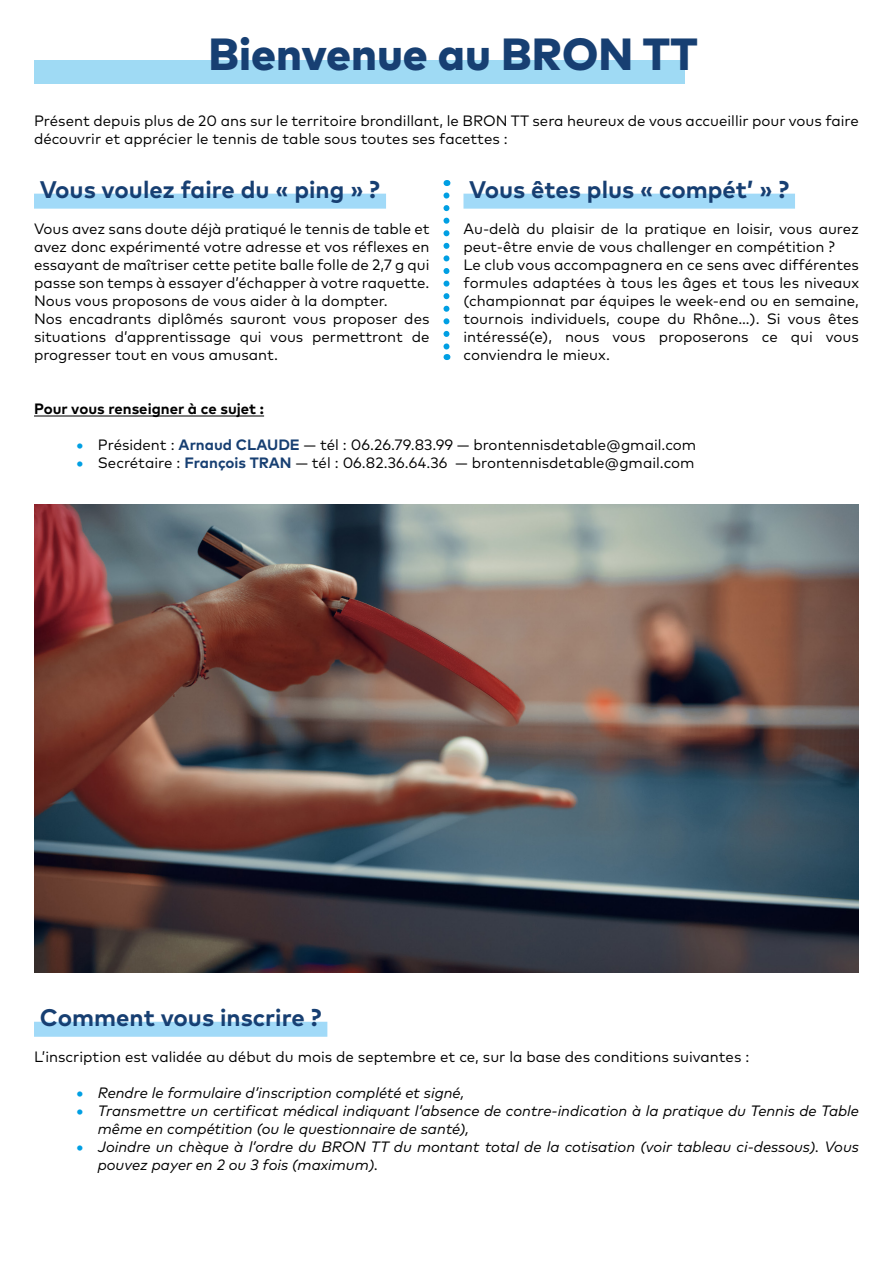
<style>
.page{position:relative;width:893px;height:1263px;background:#fff}
.page>*{position:absolute;margin:0;border:0;box-sizing:border-box;transform-origin:0 0}
.t1{font:800 45px "Mark Pro";color:#173f72}
.t2{font:700 24px "Mark Pro";color:#173f72}
.t3{font:15px/18px "Mark Pro";color:#000}
.t4{font:italic 15px/18px "Mark Pro";color:#000}
.t5{font:700 15px "Mark Pro";color:#000}
.s1{font-weight:800;color:#009fe3}
.s2{font-weight:700;color:#173f72}
.s3{font-weight:800;font-style:normal;color:#009fe3}
</style>
<div class="page">
<div style="left:34px;top:60px;width:651px;height:24px;background:#9fdaf4"></div>
<hr style="left:34px;top:415px;width:230px;height:1px;background:#000">
<div style="left:34px;top:194px;width:352px;height:15px;background:#a1daf8"></div>
<div style="left:34px;top:1022px;width:293px;height:15px;background:#a1daf8"></div>
<div style="left:463px;top:194px;width:332px;height:15px;background:#a1daf8"></div>
<svg style="left:443px;top:195px;width:6px;height:165px"></svg>
<img style="left:34px;top:504px;width:825px;height:468px">
<h1 class="t1" style="left:209px;top:19px;width:491px">Bienvenue au BRON TT</h1>
<p class="t3" style="left:34px;top:111px;width:826px">Présent depuis plus de 20 ans sur le territoire brondillant, le BRON TT sera heureux de vous accueillir pour vous faire découvrir et apprécier le tennis de table sous toutes ses facettes :</p>
<h2 class="t2" style="left:40px;top:171px;width:342px">Vous voulez faire du « ping » ?</h2>
<p class="t3" style="left:34px;top:219px;width:397px">Vous avez sans doute déjà pratiqué le tennis de table et avez donc expérimenté votre adresse et vos réflexes en essayant de maîtriser cette petite balle folle de 2,7 g qui passe son temps à essayer d’échapper à votre raquette.<br>Nous vous proposons de vous aider à la dompter.<br>Nos encadrants diplômés sauront vous proposer des situations d’apprentissage qui vous permettront de progresser tout en vous amusant.</p>
<h2 class="t2" style="left:469px;top:171px;width:321px">Vous êtes plus « compét’ » ?</h2>
<p class="t3" style="left:463px;top:219px;width:397px">Au-delà du plaisir de la pratique en loisir, vous aurez peut-être envie de vous challenger en compétition ?<br>Le club vous accompagnera en ce sens avec différentes formules adaptées à tous les âges et tous les niveaux (championnat par équipes le week-end ou en semaine, tournois individuels, coupe du Rhône…). Si vous êtes intéressé(e), nous vous proposerons ce qui vous conviendra le mieux.</p>
<p class="t5" style="left:34px;top:397px;width:232px">Pour vous renseigner à ce sujet :</p>
<p class="t3" style="left:77px;top:435px;width:621px"><span class="s1">•</span> Président : <span class="s2">Arnaud CLAUDE</span> — tél : 06.26.79.83.99 — brontennisdetable@gmail.com</p>
<p class="t3" style="left:77px;top:453px;width:620px"><span class="s1">•</span> Secrétaire : <span class="s2">François TRAN</span> — tél : 06.82.36.64.36 — brontennisdetable@gmail.com</p>
<h2 class="t2" style="left:40px;top:999px;width:283px">Comment vous inscrire ?</h2>
<p class="t3" style="left:34px;top:1047px;width:717px">L’inscription est validée au début du mois de septembre et ce, sur la base des conditions suivantes :</p>
<p class="t4" style="left:77px;top:1082px;width:389px"><span class="s3">•</span> Rendre le formulaire d’inscription complété et signé,</p>
<p class="t4" style="left:98px;top:1100px;width:763px;text-indent:-21px"><span class="s3">•</span> Transmettre un certificat médical indiquant l’absence de contre-indication à la pratique du Tennis de Table même en compétition (ou le questionnaire de santé),</p>
<p class="t4" style="left:98px;top:1136px;width:763px;text-indent:-21px"><span class="s3">•</span> Joindre un chèque à l’ordre du BRON TT du montant total de la cotisation (voir tableau ci-dessous). Vous pouvez payer en 2 ou 3 fois (maximum).</p>
</div>
